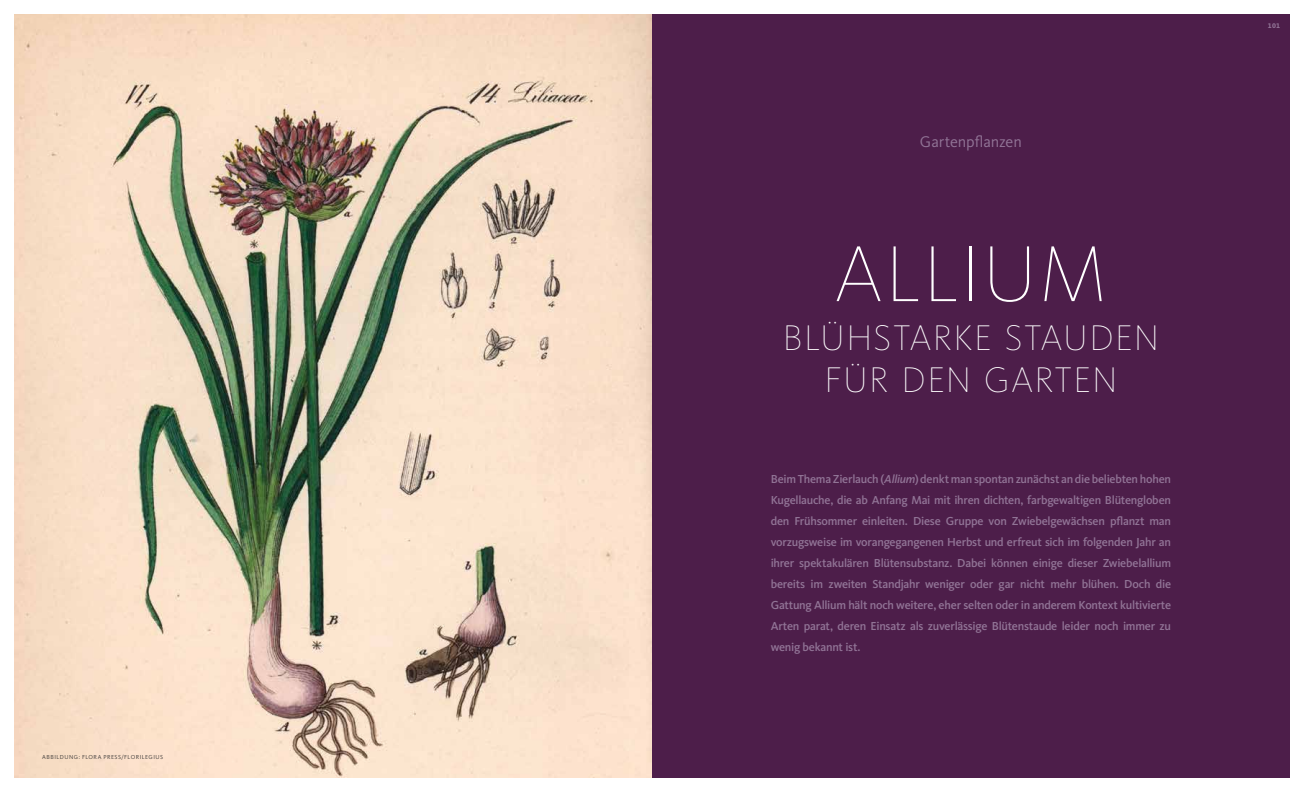
<style>
.page{position:relative;width:1304px;height:794px;background:#fff}
.page>*{position:absolute;margin:0;border:0;box-sizing:border-box;transform-origin:0 0}
.t1{font:100 82.1px "Kievit OT";letter-spacing:.02em;color:#fff}
.t2{font:100 36.9px/42px "Kievit OT";letter-spacing:.04em;color:#fff;text-align:center}
.t3{font:16px "Kievit OT";letter-spacing:-.01em;color:#917496}
.t4{font:500 12px/21px "Kievit OT";letter-spacing:-.02em;color:#917496;text-align:justify}
.t5{font:800 7px "Kievit OT";color:#917496}
.t6{font:6px "Kievit OT";letter-spacing:.08em;color:#413d3b}
.s1{font-style:italic}
</style>
<div class="page">
<div style="left:652px;top:14px;width:638px;height:763px;background:#4d1e4a"></div>
<img style="left:14px;top:14px;width:638px;height:763px">
<p class="t6" style="left:42px;top:754px;width:122px">ABBILDUNG: FLORA PRESS/FLORILEGIUS</p>
<h3 class="t3" style="left:920px;top:133px;width:103px">Gartenpflanzen</h3>
<h1 class="t1" style="left:835px;top:229px;width:274px">ALLIUM</h1>
<h2 class="t2" style="left:783px;top:318px;width:378px">BLÜHSTARKE STAUDEN<br>FÜR DEN GARTEN</h2>
<p class="t4" style="left:771px;top:469px;width:402px">Beim Thema Zierlauch (<span class="s1">Allium</span>) denkt man spontan zunächst an die beliebten hohen Kugellauche, die ab Anfang Mai mit ihren dichten, farbgewaltigen Blütengloben den Frühsommer einleiten. Diese Gruppe von Zwiebelgewächsen pflanzt man vorzugsweise im vorangegangenen Herbst und erfreut sich im folgenden Jahr an ihrer spektakulären Blütensubstanz. Dabei können einige dieser Zwiebelallium bereits im zweiten Standjahr weniger oder gar nicht mehr blühen. Doch die Gattung Allium hält noch weitere, eher selten oder in anderem Kontext kultivierte Arten parat, deren Einsatz als zuverlässige Blütenstaude leider noch immer zu wenig bekannt ist.</p>
<p class="t5" style="left:1268px;top:22px;width:14px">101</p>
</div>
